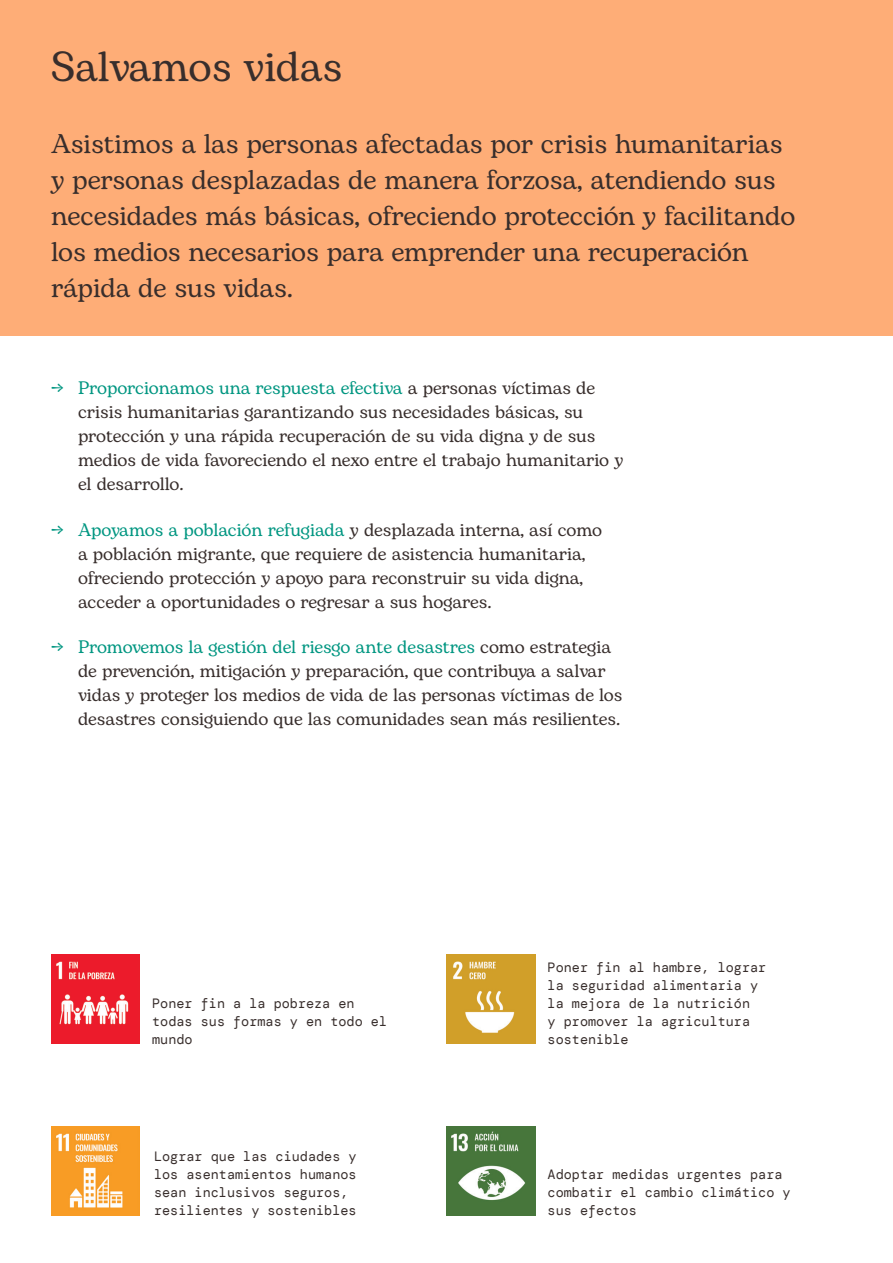
<style>
.page{position:relative;width:893px;height:1263px;background:#fff}
.page>*{position:absolute;margin:0;border:0;box-sizing:border-box;transform-origin:0 0}
.print_h4{font:42px "Bogart";color:#382e2c}
.print_h6{font:27px/36px "Bogart";color:#382e2c}
.t1{font:18px/24px "Bogart";color:#382e2c}
.print_smallnote_Mono{font:13.5px/18px "DM Mono";color:#382e2c}
.s1{color:#009681}
</style>
<div class="page">
<div style="left:0;top:0;width:893px;height:336px;background:#fead77"></div>
<img style="left:51px;top:1126px;width:89px;height:89px">
<img style="left:51px;top:955px;width:89px;height:88px">
<img style="left:446px;top:955px;width:89px;height:88px">
<img style="left:446px;top:1126px;width:89px;height:89px">
<p class="print_h4" style="left:51px;top:37px;width:293px">Salvamos vidas</p>
<p class="print_h6" style="left:51px;top:126px;width:746px">Asistimos a las personas afectadas por crisis humanitarias y personas desplazadas de manera forzosa, atendiendo sus necesidades más básicas, ofreciendo protección y facilitando los medios necesarios para emprender una recuperación rápida de sus vidas.</p>
<p class="t1" style="left:78px;top:376px;width:547px;text-indent:-27px"><span class="s1">→ Proporcionamos una respuesta efectiva</span> a personas víctimas de crisis humanitarias garantizando sus necesidades básicas, su protección y una rápida recuperación de su vida digna y de sus medios de vida favoreciendo el nexo entre el trabajo humanitario y el desarrollo.</p>
<p class="t1" style="left:78px;top:517px;width:526px;text-indent:-27px"><span class="s1">→ Apoyamos a población refugiada</span> y desplazada interna, así como a población migrante, que requiere de asistencia humanitaria, ofreciendo protección y apoyo para reconstruir su vida digna, acceder a oportunidades o regresar a sus hogares.</p>
<p class="t1" style="left:78px;top:635px;width:546px;text-indent:-27px"><span class="s1">→ Promovemos la gestión del riesgo ante desastres</span> como estrategia de prevención, mitigación y preparación, que contribuya a salvar vidas y proteger los medios de vida de las personas víctimas de los desastres consiguiendo que las comunidades sean más resilientes.</p>
<p class="print_smallnote_Mono" style="left:152px;top:994px;width:236px">Poner fin a la pobreza en todas sus formas y en todo el mundo</p>
<p class="print_smallnote_Mono" style="left:154px;top:1147px;width:204px">Lograr que las ciudades y los asentamientos humanos sean inclusivos seguros, resilientes y sostenibles</p>
<p class="print_smallnote_Mono" style="left:548px;top:958px;width:220px">Poner fin al hambre, lograr la seguridad alimentaria y la mejora de la nutrición<br>y promover la agricultura sostenible</p>
<p class="print_smallnote_Mono" style="left:548px;top:1165px;width:245px">Adoptar medidas urgentes para combatir el cambio climático y sus efectos</p>
</div>
